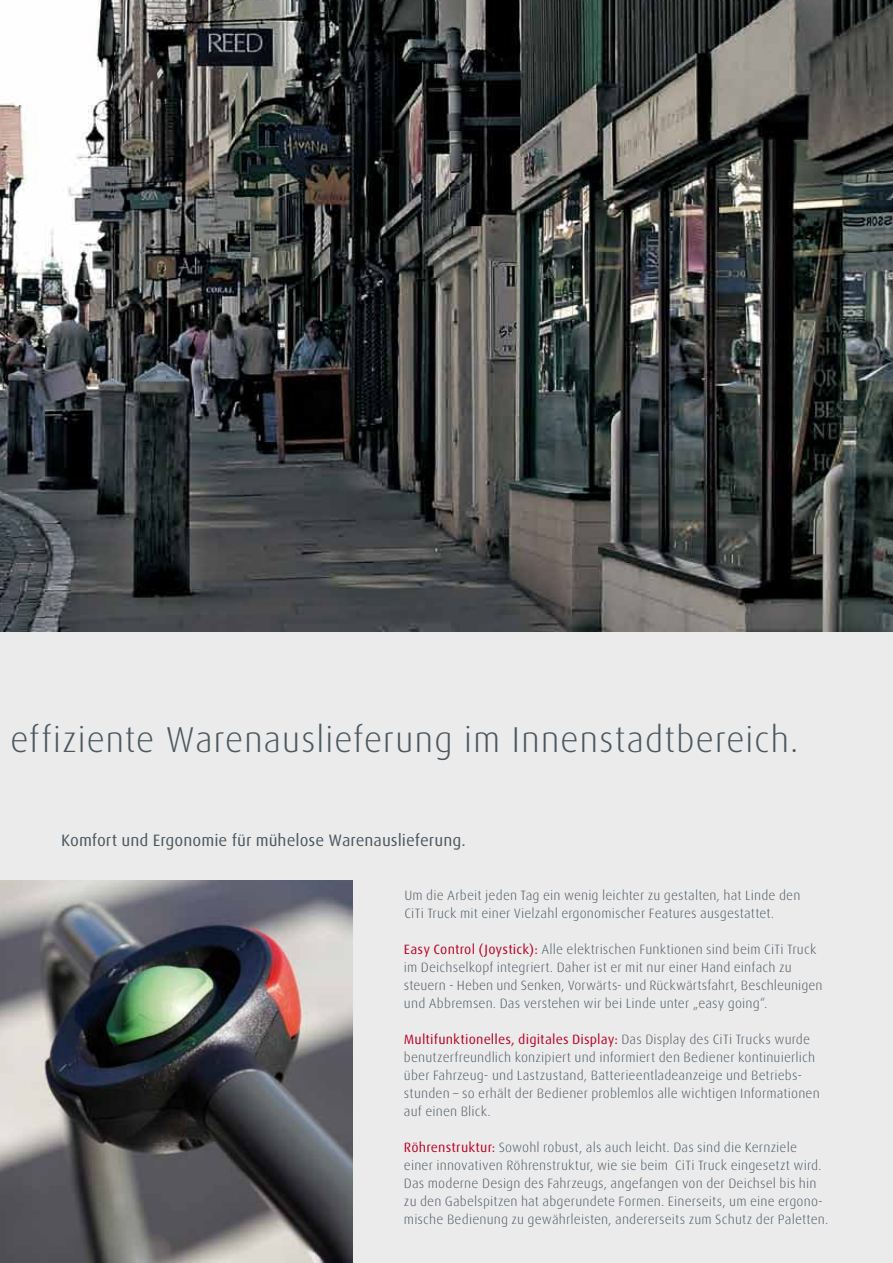
<style>
.page{position:relative;width:893px;height:1263px;background:#ebebec}
.page>*{position:absolute;margin:0;border:0;box-sizing:border-box;transform-origin:0 0}
.t1{font:300 36px "Linde Dax";letter-spacing:.015em;color:#4b575f}
.t2{font:16.5px "Linde Dax";color:#4b575f}
.t3{font:300 13.5px/18px "Linde Dax";letter-spacing:.01em;color:#4b575f}
.s1{font-weight:400;color:#b80325}
</style>
<div class="page">
<img style="left:0;top:0;width:893px;height:631px">
<img style="left:0;top:880px;width:353px;height:383px">
<h1 class="t1" style="left:10px;top:719px;width:790px">effiziente Warenauslieferung im Innenstadtbereich.</h1>
<p class="t2" style="left:61px;top:831px;width:406px">Komfort und Ergonomie für mühelose Warenauslieferung.</p>
<p class="t3" style="left:404px;top:886px;width:398px">Um die Arbeit jeden Tag ein wenig leichter zu gestalten, hat Linde den<br>CiTi Truck mit einer Vielzahl ergonomischer Features ausgestattet.</p>
<p class="t3" style="left:404px;top:940px;width:420px"><span class="s1">Easy Control (Joystick):</span> Alle elektrischen Funktionen sind beim CiTi Truck im Deichselkopf integriert. Daher ist er mit nur einer Hand einfach zu steuern - Heben und Senken, Vorwärts- und Rückwärtsfahrt, Beschleunigen und Abbremsen. Das verstehen wir bei Linde unter „easy going“.</p>
<p class="t3" style="left:404px;top:1030px;width:417px"><span class="s1">Multifunktionelles, digitales Display:</span> Das Display des CiTi Trucks wurde benutzerfreundlich konzipiert und informiert den Bediener kontinuierlich über Fahrzeug- und Lastzustand, Batterieentladeanzeige und Betriebs&shy;stunden – so erhält der Bediener problemlos alle wichtigen Informationen auf einen Blick.</p>
<p class="t3" style="left:404px;top:1138px;width:426px"><span class="s1">Röhrenstruktur:</span> Sowohl robust, als auch leicht. Das sind die Kernziele einer innovativen Röhrenstruktur, wie sie beim CiTi Truck eingesetzt wird.<br>Das moderne Design des Fahrzeugs, angefangen von der Deichsel bis hin zu den Gabelspitzen hat abgerundete Formen. Einerseits, um eine ergono&shy;mische Bedienung zu gewährleisten, andererseits zum Schutz der Paletten.</p>
</div>
